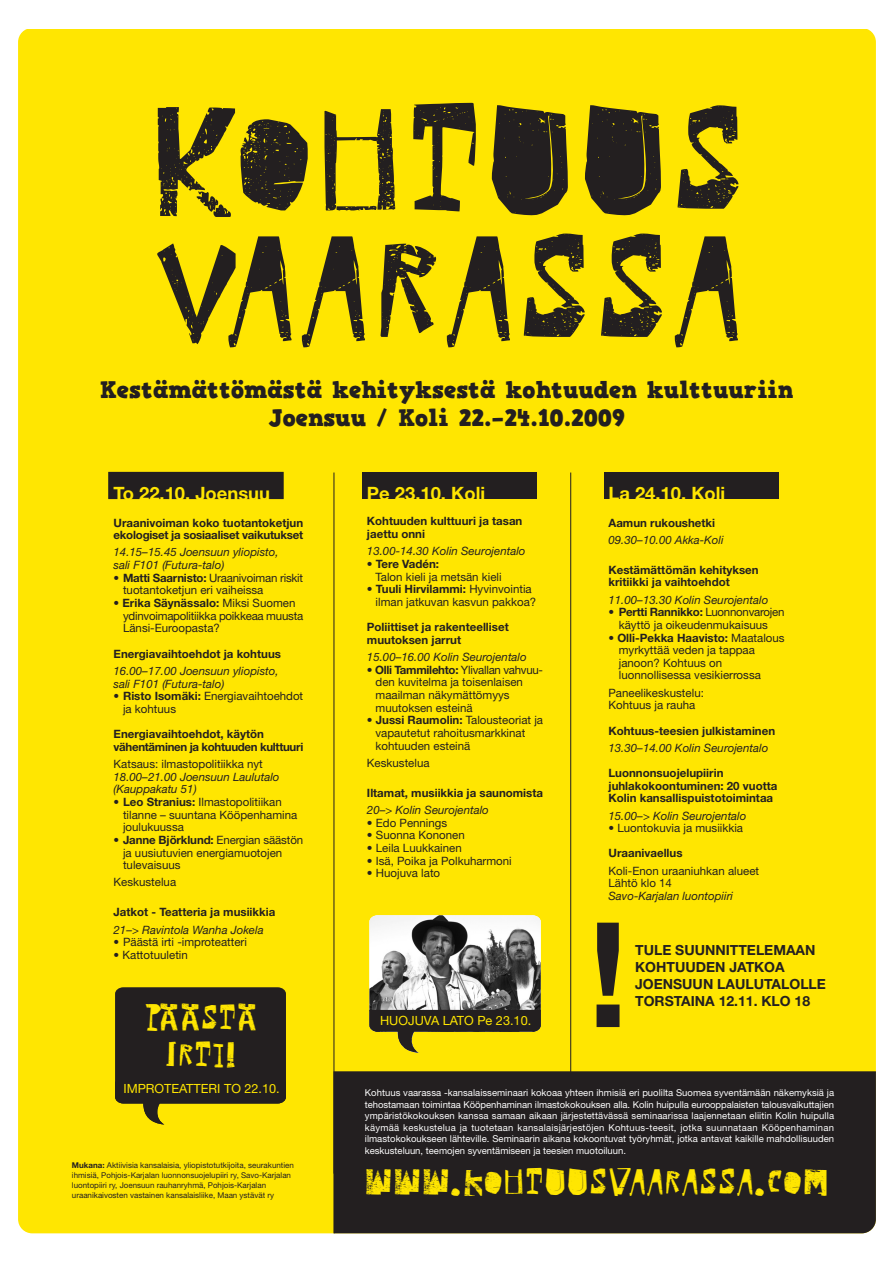
<style>
.page{position:relative;width:893px;height:1263px;background:#fff}
.page>*{position:absolute;margin:0;border:0;box-sizing:border-box;transform-origin:0 0}
.t1{font:158.55px/128.2px "HVD Rowdy";color:#231f20}
.t2{font:700 146.25px "Helvetica Neue";color:#231f20}
.t3{font:38.25px "HVD Rowdy";color:#ffe601}
.t4{font:36.3px/36.3px "HVD Rowdy";color:#ffe601;text-align:center}
.t5{font:23.85px/28.8px "HVD Comic Serif Pro";color:#231f20;text-align:center}
.t6{font:700 18.45px "Helvetica Neue";color:#ffe601}
.t7{font:700 13.95px/17px "Helvetica Neue";color:#231f20}
.t8{font:12.75px "Helvetica Neue";color:#ffe601}
.t9{font:12.6px "Helvetica Neue";color:#ffe601}
.t10{font:11.55px/12.6px "Helvetica Neue";color:#231f20}
.t11{font:italic 11.55px/12.6px "Helvetica Neue";color:#231f20}
.t12{font:700 11.55px/12.6px "Helvetica Neue";color:#231f20}
.t13{font:11.55px/12.6px "Helvetica Neue";letter-spacing:-.02em;color:#231f20}
.t14{font:700 11.55px/12.6px "Helvetica Neue";letter-spacing:-.02em;color:#231f20}
.t15{font:700 11.55px/12.6px "Helvetica Neue";letter-spacing:-.025em;color:#231f20}
.t16{font:9.45px/11.4px "Helvetica Neue";color:#fff;text-align:justify}
.t17{font:7.95px/10.1px "Helvetica Neue";color:#231f20}
.s1{font-weight:700}
</style>
<div class="page">
<div style="left:18px;top:29px;width:857px;height:1204px;background:#ffe601"></div>
<div style="left:333px;top:1071px;width:542px;height:162px;background:#231f20"></div>
<svg style="left:369px;top:915px;width:171px;height:138px"></svg>
<div style="left:108px;top:472px;width:176px;height:27px;background:#231f20"></div>
<div style="left:362px;top:472px;width:174px;height:27px;background:#231f20"></div>
<div style="left:604px;top:472px;width:174px;height:27px;background:#231f20"></div>
<svg style="left:115px;top:987px;width:171px;height:138px;background:#433c1b"></svg>
<hr style="left:333px;top:473px;width:1px;height:701px;background:#231f20">
<hr style="left:570px;top:473px;width:1px;height:600px;background:#231f20">
<h1 class="t1" style="left:148px;top:100px;width:600px">KOHTUUS<br>VAARASSA</h1>
<h3 class="t5" style="left:100px;top:379px;width:694px">Kestämättömästä kehityksestä kohtuuden kulttuuriin<br>Joensuu / Koli 22.–24.10.2009</h3>
<h3 class="t6" style="left:113px;top:487px;width:158px">To 22.10. Joensuu</h3>
<p class="t14" style="left:113px;top:517px;width:191px">Uraanivoiman koko tuotantoketjun ekologiset ja sosiaaliset vaikutukset</p>
<p class="t11" style="left:113px;top:547px;width:167px">14.15–15.45 Joensuun yliopisto, sali F101 (Futura-talo)</p>
<p class="t10" style="left:123px;top:572px;width:182px;text-indent:-9px">• <span class="s1">Matti Saarnisto:</span> Uraanivoiman riskit tuotantoketjun eri vaiheissa</p>
<p class="t13" style="left:123px;top:598px;width:182px;text-indent:-9px">• <span class="s1">Erika Säynässalo:</span> Miksi Suomen ydinvoimapolitiikka poikkeaa muusta<br>Länsi-Euroopasta?</p>
<p class="t12" style="left:113px;top:648px;width:169px">Energiavaihtoehdot ja kohtuus</p>
<p class="t11" style="left:113px;top:666px;width:167px">16.00–17.00 Joensuun yliopisto, sali F101 (Futura-talo)</p>
<p class="t10" style="left:123px;top:691px;width:182px;text-indent:-9px">• <span class="s1">Risto Isomäki:</span> Energiavaihtoehdot ja kohtuus</p>
<p class="t15" style="left:113px;top:729px;width:191px">Energiavaihtoehdot, käytön vähentäminen ja kohtuuden kulttuuri</p>
<p class="t10" style="left:113px;top:759px;width:151px">Katsaus: ilmastopolitiikka nyt</p>
<p class="t11" style="left:113px;top:771px;width:167px">18.00–21.00 Joensuun Laulutalo (Kauppakatu 51)</p>
<p class="t10" style="left:123px;top:797px;width:176px;text-indent:-9px">• <span class="s1">Leo Stranius:</span> Ilmastopolitiikan tilanne – suuntana Kööpenhamina joulukuussa</p>
<p class="t10" style="left:123px;top:835px;width:182px;text-indent:-9px">• <span class="s1">Janne Björklund:</span> Energian säästön ja uusiutuvien energiamuotojen tulevaisuus</p>
<p class="t10" style="left:113px;top:877px;width:64px">Keskustelua</p>
<p class="t12" style="left:113px;top:907px;width:163px">Jatkot - Teatteria ja musiikkia</p>
<p class="t11" style="left:113px;top:924px;width:152px">21–&gt; Ravintola Wanha Jokela</p>
<p class="t10" style="left:113px;top:937px;width:135px">• Päästä irti -improteatteri</p>
<p class="t10" style="left:113px;top:950px;width:76px">• Kattotuuletin</p>
<h3 class="t4" style="left:144px;top:1001px;width:115px">PÄÄSTÄ<br>IRTI!</h3>
<p class="t9" style="left:123px;top:1084px;width:158px">IMPROTEATTERI TO 22.10.</p>
<p class="t17" style="left:72px;top:1161px;width:223px"><span class="s1">Mukana:</span> Aktiivisia kansalaisia, yliopistotutkijoita, seurakuntien ihmisiä, Pohjois-Karjalan luonnonsuojelupiiri ry, Savo-Karjalan luontopiiri ry, Joensuun rauhanryhmä, Pohjois-Karjalan uraanikaivosten vastainen kansalaisliike, Maan ystävät ry</p>
<h3 class="t6" style="left:367px;top:487px;width:120px">Pe 23.10. Koli</h3>
<p class="t12" style="left:367px;top:516px;width:157px">Kohtuuden kulttuuri ja tasan jaettu onni</p>
<p class="t11" style="left:367px;top:546px;width:160px">13.00-14.30 Kolin Seurojentalo</p>
<p class="t10" style="left:375px;top:559px;width:128px;text-indent:-9px">• <span class="s1">Tere Vadén:<br></span>Talon kieli ja metsän kieli</p>
<p class="t10" style="left:375px;top:584px;width:162px;text-indent:-9px">• <span class="s1">Tuuli Hirvilammi:</span> Hyvinvointia ilman jatkuvan kasvun pakkoa?</p>
<p class="t12" style="left:367px;top:622px;width:143px">Poliittiset ja rakenteelliset muutoksen jarrut</p>
<p class="t11" style="left:367px;top:652px;width:161px">15.00–16.00 Kolin Seurojentalo</p>
<p class="t10" style="left:375px;top:664px;width:169px;text-indent:-9px">• <span class="s1">Olli Tammilehto:</span> Ylivallan vahvuu&shy;den kuvitelma ja toisenlaisen maailman näkymättömyys muutoksen esteinä</p>
<p class="t10" style="left:375px;top:715px;width:169px;text-indent:-9px">• <span class="s1">Jussi Raumolin:</span> Talousteoriat ja vapautetut rahoitusmarkkinat kohtuuden esteinä</p>
<p class="t10" style="left:367px;top:758px;width:64px">Keskustelua</p>
<p class="t12" style="left:367px;top:787px;width:178px">Iltamat, musiikkia ja saunomista</p>
<p class="t11" style="left:367px;top:805px;width:123px">20–&gt; Kolin Seurojentalo</p>
<p class="t10" style="left:367px;top:817px;width:82px">• Edo Pennings</p>
<p class="t10" style="left:367px;top:830px;width:99px">• Suonna Kononen</p>
<p class="t10" style="left:367px;top:843px;width:96px">• Leila Luukkainen</p>
<p class="t10" style="left:367px;top:855px;width:146px">• Isä, Poika ja Polkuharmoni</p>
<p class="t10" style="left:367px;top:868px;width:75px">• Huojuva lato</p>
<p class="t8" style="left:380px;top:1016px;width:153px">HUOJUVA LATO Pe 23.10.</p>
<h3 class="t6" style="left:608px;top:487px;width:118px">La 24.10. Koli</h3>
<p class="t12" style="left:608px;top:517px;width:108px">Aamun rukoushetki</p>
<p class="t11" style="left:608px;top:535px;width:117px">09.30–10.00 Akka-Koli</p>
<p class="t12" style="left:608px;top:564px;width:152px">Kestämättömän kehityksen kritiikki ja vaihtoehdot</p>
<p class="t11" style="left:608px;top:594px;width:161px">11.00–13.30 Kolin Seurojentalo</p>
<p class="t10" style="left:608px;top:607px;width:178px;text-align:center">• <span class="s1">Pertti Rannikko:</span> Luonnonvarojen käyttö ja oikeudenmukaisuus</p>
<p class="t10" style="left:618px;top:632px;width:167px;text-indent:-10px">• <span class="s1">Olli-Pekka Haavisto:</span> Maatalous myrkyttää veden ja tappaa janoon? Kohtuus on luonnollisessa vesikierrossa</p>
<p class="t10" style="left:608px;top:688px;width:97px">Paneelikeskustelu:<br>Kohtuus ja rauha</p>
<p class="t12" style="left:608px;top:725px;width:168px">Kohtuus-teesien julkistaminen</p>
<p class="t11" style="left:608px;top:742px;width:161px">13.30–14.00 Kolin Seurojentalo</p>
<p class="t12" style="left:608px;top:768px;width:170px">Luonnonsuojelupiirin juhlakokoontuminen: 20 vuotta<br>Kolin kansallispuistotoimintaa</p>
<p class="t11" style="left:608px;top:810px;width:139px">15.00–&gt; Kolin Seurojentalo</p>
<p class="t10" style="left:608px;top:823px;width:136px">• Luontokuvia ja musiikkia</p>
<p class="t12" style="left:608px;top:848px;width:76px">Uraanivaellus</p>
<p class="t10" style="left:608px;top:865px;width:152px">Koli-Enon uraaniuhkan alueet<br>Lähtö klo 14</p>
<p class="t11" style="left:608px;top:891px;width:126px">Savo-Karjalan luontopiiri</p>
<h2 class="t2" style="left:587px;top:923px;width:42px">!</h2>
<p class="t7" style="left:635px;top:943px;width:192px">TULE SUUNNITTELEMAAN<br>KOHTUUDEN JATKOA<br>JOENSUUN LAULUTALOLLE<br>TORSTAINA 12.11. KLO 18</p>
<p class="t16" style="left:365px;top:1088px;width:470px">Kohtuus vaarassa -kansalaisseminaari kokoaa yhteen ihmisiä eri puolilta Suomea syventämään näkemyksiä ja tehostamaan toimintaa Kööpenhaminan ilmastokokouksen alla. Kolin huipulla eurooppalaisten talousvaikuttajien ympäristökokouksen kanssa samaan aikaan järjestettävässä seminaarissa laajennetaan eliitin Kolin huipulla käymää keskustelua ja tuotetaan kansalaisjärjestöjen Kohtuus-teesit, jotka suunnataan Kööpenhaminan ilmastokokoukseen lähteville. Seminaarin aikana kokoontuvat työryhmät, jotka antavat kaikille mahdollisuuden keskusteluun, teemojen syventämiseen ja teesien muotoiluun.</p>
<h3 class="t3" style="left:364px;top:1161px;width:466px">WWW.KOHTUUSVAARASSA.COM</h3>
</div>
